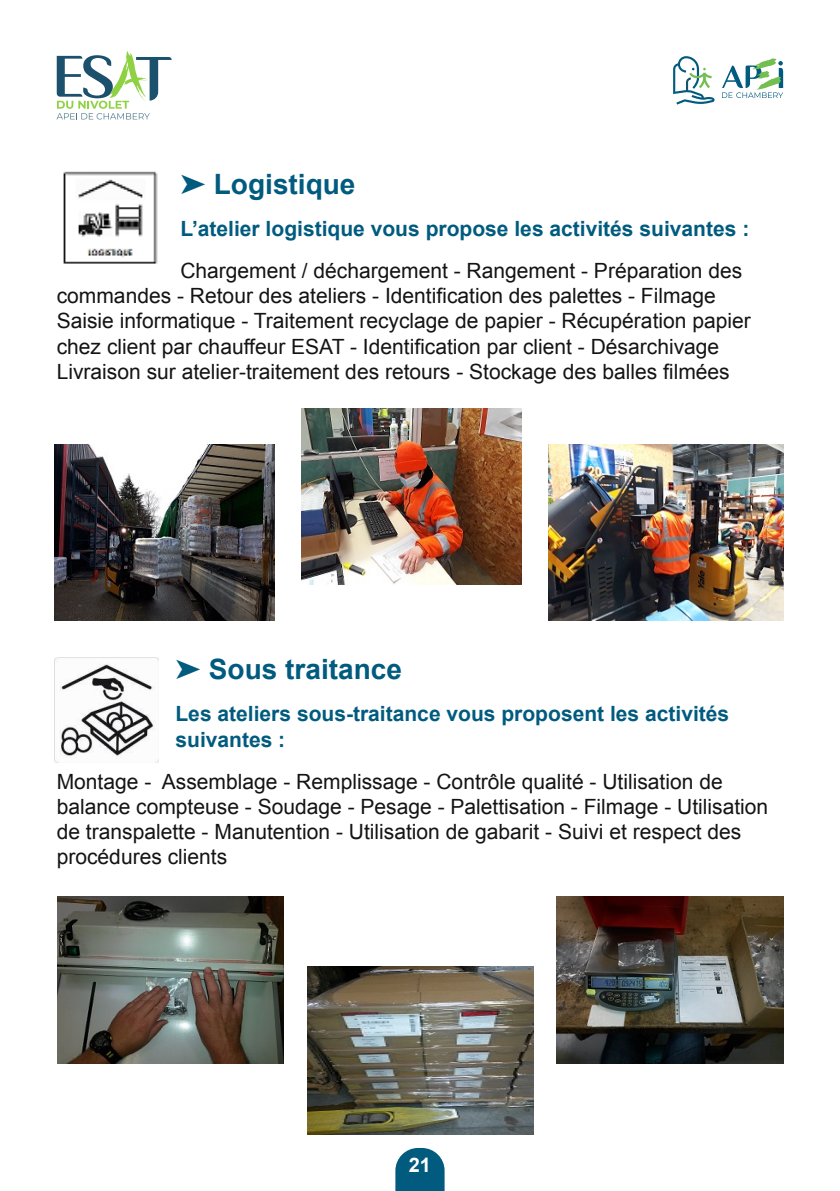
<style>
.page{position:relative;width:840px;height:1191px;background:#fff}
.page>*{position:absolute;margin:0;border:0;box-sizing:border-box;transform-origin:0 0}
.t1{font:700 28px "Arial";color:#005b7f}
.t2{font:21px/25.2px "Arial";color:#131413}
.t3{font:700 21px/25.2px "Arial";color:#005b7f}
.t4{font:700 20px "Arial";color:#fff}
</style>
<div class="page">
<svg style="left:395px;top:1148px;width:49px;height:43px;background:#1b6c8c"></svg>
<svg style="left:56px;top:51px;width:115px;height:68px"></svg>
<svg style="left:673px;top:56px;width:41px;height:49px"></svg>
<svg style="left:722px;top:58px;width:60px;height:40px"></svg>
<img style="left:63px;top:171px;width:95px;height:93px">
<img style="left:54px;top:444px;width:221px;height:177px">
<img style="left:301px;top:408px;width:220px;height:177px">
<img style="left:548px;top:444px;width:234px;height:177px">
<img style="left:54px;top:658px;width:104px;height:105px">
<img style="left:57px;top:896px;width:227px;height:167px">
<img style="left:307px;top:966px;width:226px;height:168px">
<img style="left:556px;top:896px;width:227px;height:167px">
<h1 class="t1" style="left:180px;top:165px;width:177px">➤ Logistique</h1>
<p class="t3" style="left:180px;top:216px;width:570px">L’atelier logistique vous propose les activités suivantes :</p>
<p class="t2" style="left:57px;top:258px;width:695px;text-indent:123px">Chargement / déchargement - Rangement - Préparation des commandes - Retour des ateliers - Identification des palettes - Filmage Saisie informatique - Traitement recyclage de papier - Récupération papier chez client par chauffeur ESAT - Identification par client - Désarchivage Livraison sur atelier-traitement des retours - Stockage des balles filmées</p>
<h1 class="t1" style="left:175px;top:651px;width:228px">➤ Sous traitance</h1>
<p class="t3" style="left:175px;top:702px;width:555px">Les ateliers sous-traitance vous proposent les activités suivantes :</p>
<p class="t2" style="left:57px;top:769px;width:712px">Montage - Assemblage - Remplissage - Contrôle qualité - Utilisation de balance compteuse - Soudage - Pesage - Palettisation - Filmage - Utilisation de transpalette - Manutention - Utilisation de gabarit - Suivi et respect des procédures clients</p>
<p class="t4" style="left:408px;top:1151px;width:24px">21</p>
</div>
